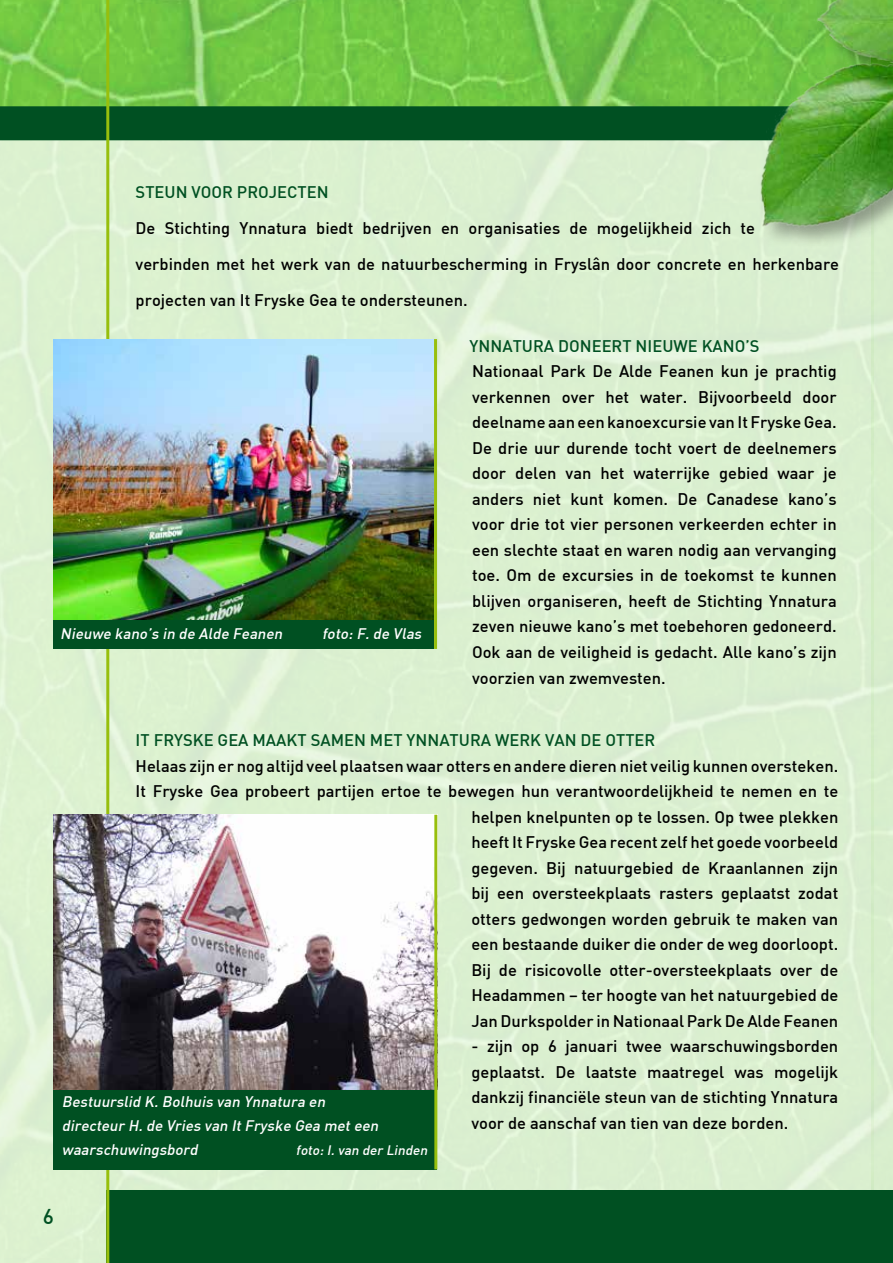
<style>
.page{position:relative;width:893px;height:1263px;background:#fff}
.page>*{position:absolute;margin:0;border:0;box-sizing:border-box;transform-origin:0 0}
.t1{font:500 21px "DIN";color:#005022}
.t2{font:500 16.5px/25.5px "DIN";color:#000;text-align:justify}
.t3{font:500 16.5px "DIN";color:#005022}
.t4{font:italic 500 15px/24px "DIN";color:#fff}
.t5{font:italic 500 13.5px "DIN";color:#fff}
</style>
<div class="page">
<img style="left:0;top:0;width:715px;height:106px">
<div style="left:0;top:140px;width:893px;height:1123px;background:#dbf0cf"></div>
<div style="left:106px;top:1191px;width:787px;height:72px;background:#005022"></div>
<div style="left:0;top:106px;width:715px;height:34px;background:#005022"></div>
<hr style="left:106px;top:0;width:3px;height:1263px;background:#97bf0d">
<img style="left:715px;top:0;width:178px;height:269px">
<div style="left:54px;top:373px;width:380px;height:276px;background:#005022"></div>
<img style="left:54px;top:339px;width:380px;height:280px">
<hr style="left:434px;top:339px;width:3px;height:310px;background:#97bf0d">
<div style="left:54px;top:815px;width:383px;height:354px;background:#005022"></div>
<img style="left:54px;top:815px;width:380px;height:274px">
<hr style="left:434px;top:815px;width:3px;height:354px;background:#97bf0d">
<p class="t3" style="left:136px;top:182px;width:30px">Steun</p>
<p class="t3" style="left:192px;top:182px;width:126px">voor projecten</p>
<p class="t2" style="left:136px;top:209px;width:705px;line-height:36px;text-align:left">De Stichting Ynnatura biedt bedrijven en organisaties de mogelijkheid zich te<br>verbinden met het werk van de natuurbescherming in Fryslân door concrete en herkenbare projecten van It Fryske Gea te ondersteunen.</p>
<p class="t4" style="left:60px;top:621px;width:227px">Nieuwe kano’s in de Alde Feanen</p>
<p class="t4" style="left:322px;top:621px;width:104px">foto:F.de Vlas</p>
<p class="t3" style="left:470px;top:335px;width:292px">YNNATURA DONEERT NIEUWE KANO’S</p>
<p class="t2" style="left:472px;top:358px;width:366px">Nationaal Park De Alde Feanen kun je prachtig verkennen over het water. Bijvoorbeeld door deelname aan een kanoexcursie van It Fryske Gea.<br>De drie uur durende tocht voert de deelnemers door delen van het waterrijke gebied waar je anders niet kunt komen. De Canadese kano’s voor drie tot vier personen verkeerden echter in een slechte staat en waren nodig aan vervanging toe. Om de excursies in de toekomst te kunnen blijven organiseren, heeft de Stichting Ynnatura zeven nieuwe kano’s met toebehoren gedoneerd.<br>Ook aan de veiligheid is gedacht. Alle kano’s zijn voorzien van zwemvesten.</p>
<p class="t3" style="left:136px;top:730px;width:518px">IT FRYSKE GEA MAAKT SAMEN MET YNNATURA WERK VAN DE OTTEr</p>
<p class="t2" style="left:136px;top:752px;width:704px;text-align:right">Helaas zijn er nog altijd veel plaatsen waar otters en andere dieren niet veilig kunnen oversteken.<br>It Fryske Gea probeert partijen ertoe te bewegen hun verantwoordelijkheid te nemen en te helpen knelpunten op te lossen. Op twee plekken<br>heeft It Fryske Gea recent zelf het goede voorbeeld<br>gegeven. Bij natuurgebied de Kraanlannen zijn<br>bij een oversteekplaats rasters geplaatst zodat<br>otters gedwongen worden gebruik te maken van<br>een bestaande duiker die onder de weg doorloopt.<br>Bij de risicovolle otter-oversteekplaats over de<br>Headammen – ter hoogte van het natuurgebied de<br>Jan Durkspolder in Nationaal Park De Alde Feanen</p>
<p class="t2" style="left:471px;top:1033px;width:368px">- zijn op 6 januari twee waarschuwingsborden geplaatst. De laatste maatregel was mogelijk dankzij financiële steun van de stichting Ynnatura voor de aanschaf van tien van deze borden.</p>
<p class="t4" style="left:62px;top:1089px;width:321px">Bestuurslid K.Bolhuis van Ynnatura en directeur H.de Vries van ItFryske Gea meteen waarschuwingsbord</p>
<p class="t5" style="left:296px;top:1141px;width:136px">foto:I.van der Linden</p>
<p class="t1" style="left:43px;top:1203px;width:13px">6</p>
</div>
